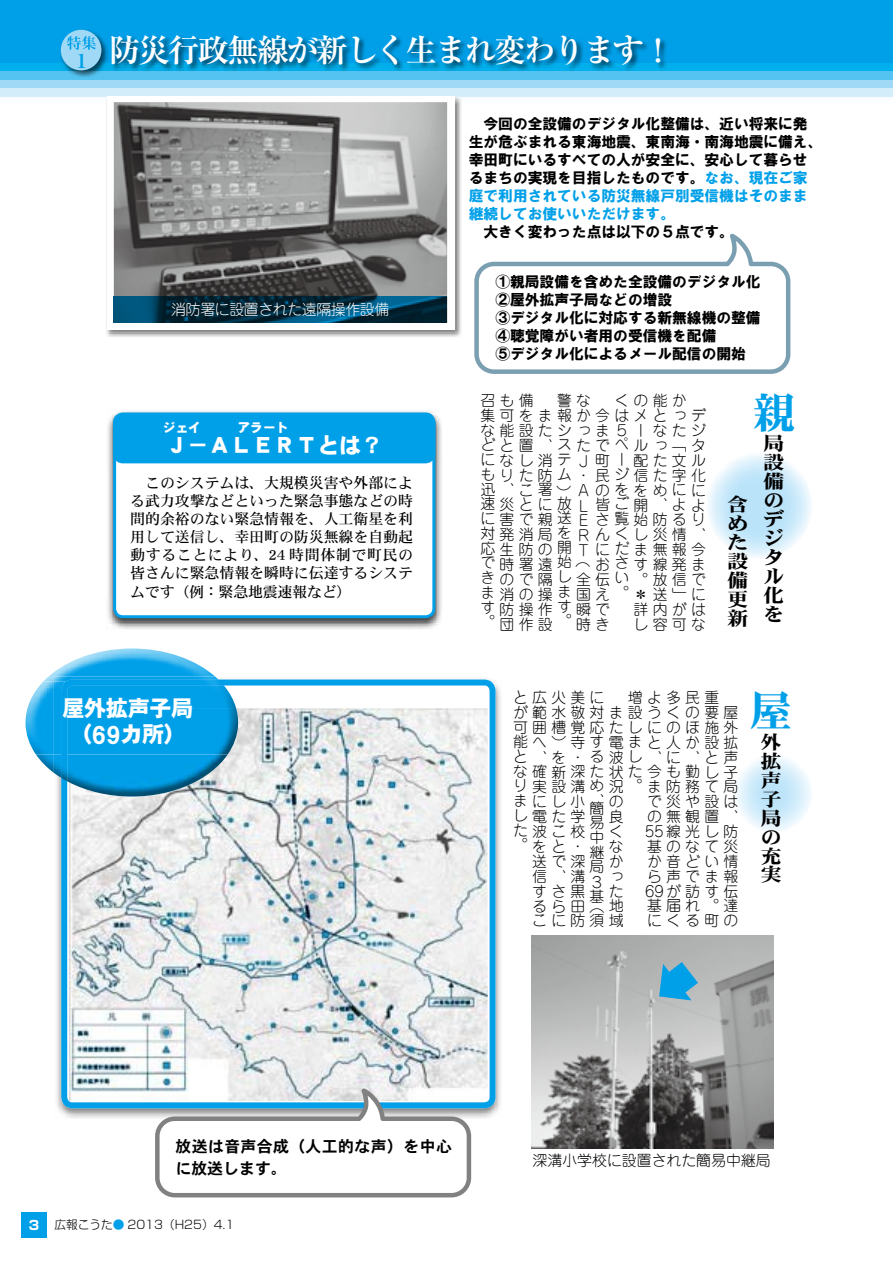
<style>
.page{position:relative;width:893px;height:1263px;background:#fff}
.page>*{position:absolute;margin:0;border:0;box-sizing:border-box;transform-origin:0 0}
.t1{font:42.45px "DFHS Mincho Std W9";color:#00a0e9}
.t2{font:700 31.95px "Ryumin Pro";letter-spacing:-.07em;color:#fff}
.t3{font:22.35px/26.5px "DFHS Gothic Std W9";letter-spacing:-.025em;color:#fff;text-align:center}
.t4{font:19.2px/18.9px "DFHS Mincho Std W9";color:#000;text-align:justify;scale:1.11 1}
.t5{font:15.9px/21.3px "DFHS Gothic Std W7";letter-spacing:.025em;color:#000}
.t6{font:300 14.85px/14.9px "Jun 101 Pro";color:#000;text-align:right}
.t7{font:14.85px/18px "HGS Soei Kakugothic UB";letter-spacing:-.01em;color:#000}
.t8{font:14.85px/18px "DFHS Mincho Std W5";color:#000;text-align:justify}
.t9{font:300 14.85px "Jun 101 Pro";letter-spacing:-.025em;color:#fff}
.t10{font:12.75px "DFHS Gothic Std W9";color:#fff}
.t11{font:300 11.7px "Shin Go Pro";color:#000}
.s1{font-size:26.85px}
.s2{color:#00a0e9}
.s3{font-weight:700;font-size:12.75px;color:#fff}
</style>
<div class="page">
<svg style="left:0;top:96px;width:893px;height:1px"></svg>
<div style="left:0;top:22px;width:893px;height:74px;background:#d3edfb"></div>
<div style="left:0;top:14px;width:893px;height:74px;background:#9fd9f6"></div>
<div style="left:0;top:5px;width:893px;height:74px;background:#54c3f1"></div>
<div style="left:0;top:0;width:893px;height:71px;background:#00afec"></div>
<div style="left:0;top:0;width:893px;height:62px;background:#00a0e9"></div>
<img style="left:56px;top:685px;width:445px;height:433px">
<svg style="left:61px;top:679px;width:435px;height:429px"></svg>
<img style="left:228px;top:754px;width:10px;height:42px">
<img style="left:107px;top:411px;width:335px;height:218px">
<svg style="left:113px;top:412px;width:322px;height:206px"></svg>
<div style="left:113px;top:414px;width:322px;height:49px;background:#00a0e9"></div>
<svg style="left:474px;top:234px;width:316px;height:140px"></svg>
<svg style="left:155px;top:1088px;width:316px;height:109px"></svg>
<img style="left:531px;top:935px;width:243px;height:213px">
<img style="left:44px;top:648px;width:171px;height:33px">
<img style="left:66px;top:676px;width:152px;height:3px">
<img style="left:66px;top:679px;width:154px;height:2px">
<img style="left:36px;top:754px;width:18px;height:19px">
<img style="left:54px;top:754px;width:7px;height:24px">
<img style="left:61px;top:754px;width:8px;height:28px">
<img style="left:69px;top:754px;width:159px;height:42px">
<img style="left:26px;top:681px;width:35px;height:73px">
<img style="left:224px;top:685px;width:12px;height:23px">
<img style="left:61px;top:681px;width:163px;height:73px">
<img style="left:69px;top:708px;width:169px;height:46px">
<img style="left:105px;top:96px;width:357px;height:241px">
<div style="left:107px;top:96px;width:347px;height:234px;background:#fff"></div>
<img style="left:114px;top:102px;width:333px;height:195px">
<img style="left:114px;top:297px;width:333px;height:26px">
<svg style="left:659px;top:962px;width:39px;height:38px"></svg>
<div style="left:21px;top:1212px;width:26px;height:25px;background:#00a0e9"></div>
<img style="left:59px;top:29px;width:50px;height:48px">
<div style="left:61px;top:30px;width:40px;height:40px;background:#9fd9f6;border-radius:50%"></div>
<svg style="left:67px;top:36px;width:29px;height:14px"></svg>
<img style="left:110px;top:37px;width:557px;height:34px">
<h2 class="t2" style="left:76px;top:25px;width:599px"><sub>1</sub> 防災行政無線が新しく生まれ変わります！</h2>
<p class="t9" style="left:171px;top:298px;width:220px">消防署に設置された遠隔操作設備</p>
<p class="t10" style="left:163px;top:420px;width:40px">ジェイ</p>
<p class="t10" style="left:237px;top:420px;width:53px">アラート</p>
<h3 class="t3" style="left:165px;top:431px;width:220px">Ｊ－ＡＬＥＲＴとは？</h3>
<p class="t8" style="left:130px;top:473px;width:284px">　このシステムは、大規模災害や外部による武力攻撃などといった緊急事態などの時間的余裕のない緊急情報を、人工衛星を利用して送信し、幸田町の防災無線を自動起動することにより、24 時間体制で町民の皆さんに緊急情報を瞬時に伝達するシステムです（例：緊急地震速報など）</p>
<h3 class="t3" style="left:62px;top:694px;width:133px">屋外拡声子局（<span class="s1">69</span>カ所）</h3>
<p class="t7" style="left:469px;top:114px;width:355px">　今回の全設備のデジタル化整備は、近い将来に発生が危ぶまれる東海地震、東南海・南海地震に備え、幸田町にいるすべての人が安全に、安心して暮らせるまちの実現を目指したものです。<span class="s2">なお、現在ご家庭で利用されている防災無線戸別受信機はそのまま継続してお使いいただけます。</span></p>
<p class="t7" style="left:469px;top:223px;width:267px">　大きく変わった点は以下の５点です。</p>
<p class="t7" style="left:495px;top:273px;width:267px">①親局設備を含めた全設備のデジタル化<br>②屋外拡声子局などの増設<br>③デジタル化に対応する新無線機の整備<br>④聴覚障がい者用の受信機を配備<br>⑤デジタル化によるメール配信の開始</p>
<p class="t6" style="left:557px;top:391px;width:34px">警な</p>
<p class="t6" style="left:634px;top:384px;width:54px;line-height:29.8px;text-align:left">の能かー</p>
<p class="t6" style="left:480px;top:391px;width:54px">召も備</p>
<p class="t6" style="left:480px;top:391px;width:167px;text-align:left;text-indent:134px">く<br>集可をま報か今はメな能設たシっま５</p>
<p class="t6" style="left:595px;top:451px;width:28px">町ー</p>
<p class="t6" style="left:480px;top:406px;width:227px">とっデ<br>なたジ<br>どと置、スたでペルっ「タ配た文ル<br>民ジ信た字化<br>のををめにに<br>皆ご開、よよ<br>さ覧始防るり<br>し災情、<br>にだま無報今<br>す線発ま<br>。放信で<br>送」に<br>詳内がは<br>し容可な</p>
<p class="t6" style="left:480px;top:451px;width:110px">になし消テＪた防ム・<br>Ａ<br>Ｌ<br>Ｅ<br>Ｒ<br>Ｔ</p>
<p class="t6" style="left:593px;top:561px;width:8px;rotate:90deg">(</p>
<p class="t6" style="left:480px;top:465px;width:33px">もり</p>
<p class="t6" style="left:480px;top:481px;width:73px">迅、こ署速災とにに害で親対発消局応生防の時署遠<br>ので隔<br>消の操<br>防操作<br>団作設</p>
<p class="t6" style="left:574px;top:485px;width:8px;rotate:90deg">)</p>
<p class="t6" style="left:557px;top:494px;width:16px;text-align:justify">放送を開始します。</p>
<p class="t6" style="left:595px;top:518px;width:34px;line-height:28.8px">んくさ</p>
<p class="t6" style="left:614px;top:568px;width:15px;text-align:left">い。</p>
<p class="t6" style="left:480px;top:554px;width:16px;text-align:justify">できます。</p>
<p class="t6" style="left:576px;top:555px;width:35px;text-align:justify;text-indent:19px">お全伝国え瞬で時き</p>
<p class="t6" style="left:634px;top:585px;width:13px">＊</p>
<h1 class="t1" style="left:753px;top:390px;width:43px">親</h1>
<p class="t4" style="left:763px;top:434px;width:20px">局設備のデジタル化を</p>
<p class="t4" style="left:727px;top:495px;width:20px">含めた設備更新</p>
<p class="t6" style="left:513px;top:688px;width:207px;text-align:left;text-indent:115px">増よ多民重が範水敬対ま設うく</p>
<p class="t6" style="left:513px;top:688px;width:92px">と広火美に</p>
<p class="t6" style="left:513px;top:703px;width:226px">の要屋<br>可囲槽覚応たしにのほ施外能へ）寺す電まと人か設拡る波し、に、と声<br>な確新深た状た今も勤し子実設溝め況。ま防務て局<br>で災や設は<br>の無観置、<br>55線光し防<br>基のなて災<br>か音どい情<br>ら声でま報<br>69が訪す伝<br>基届れ。達<br>る町の</p>
<p class="t6" style="left:513px;top:741px;width:67px;line-height:29px;text-align:left">と、を・り</p>
<p class="t6" style="left:513px;top:807px;width:73px">し電た学</p>
<p class="t6" style="left:513px;top:822px;width:73px">た波こ校</p>
<p class="t6" style="left:513px;top:837px;width:67px">。をと・</p>
<p class="t6" style="left:532px;top:852px;width:54px">送で深</p>
<p class="t6" style="left:532px;top:867px;width:54px">信、溝</p>
<p class="t6" style="left:532px;top:882px;width:54px">すさ黒</p>
<p class="t6" style="left:513px;top:792px;width:111px">まにし小、の良<br>く<br>な<br>か<br>っ<br>た<br>るら田（地<br>こに防須域</p>
<p class="t6" style="left:590px;top:799px;width:16px;text-align:left">簡易中継局<br>３基</p>
<p class="t6" style="left:647px;top:911px;width:33px">にく</p>
<h1 class="t1" style="left:750px;top:688px;width:42px">屋</h1>
<p class="t4" style="left:760px;top:732px;width:20px">外拡声子局の充実</p>
<p class="t5" style="left:175px;top:1136px;width:278px">放送は音声合成（人工的な声）を中心に放送します。</p>
<p class="t11" style="left:29px;top:1215px;width:207px"><span class="s3">3</span> 広報こうた<span class="s2">●</span> 2013（H25）4.1</p>
<p class="t6" style="left:533px;top:1151px;width:240px">深溝小学校に設置された簡易中継局</p>
</div>
